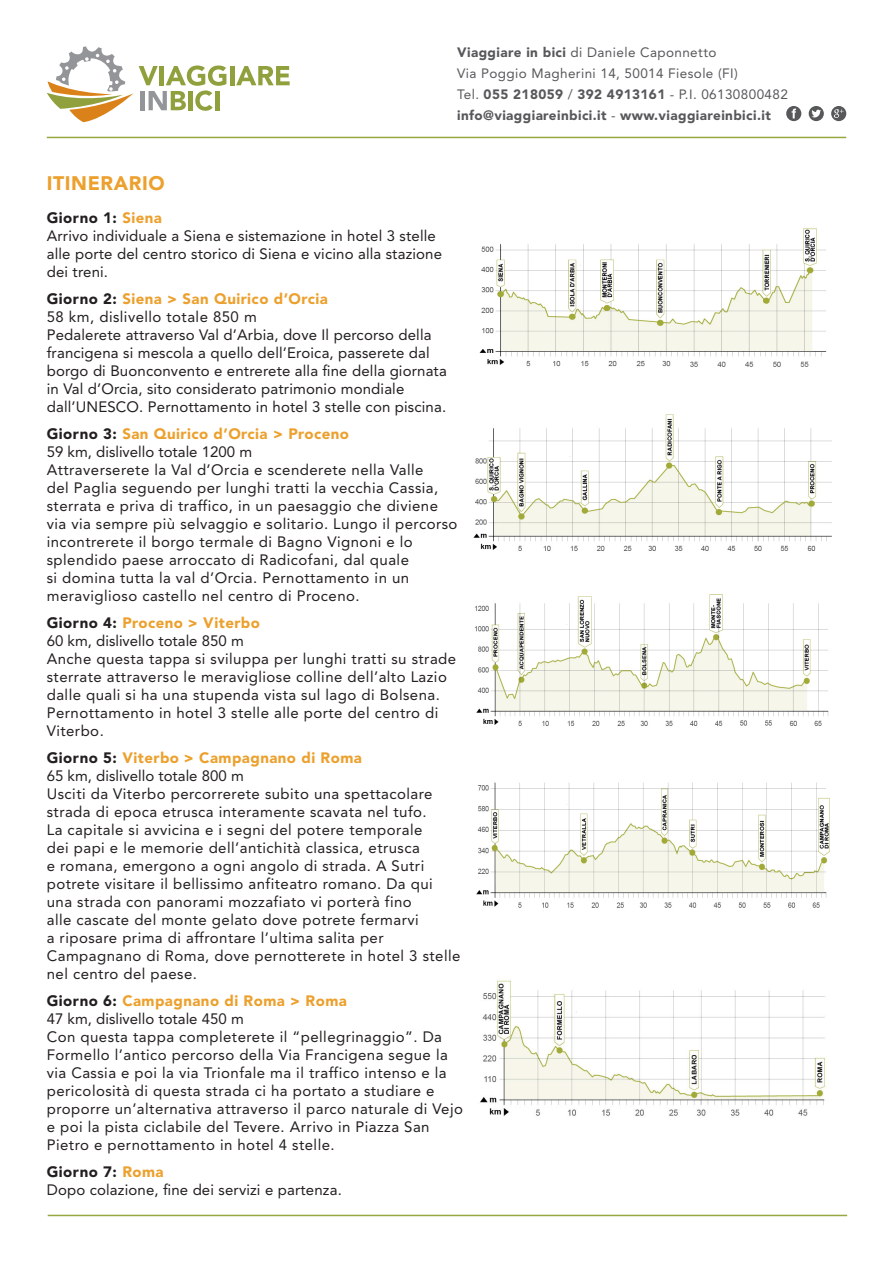
<style>
.page{position:relative;width:893px;height:1263px;background:#fff}
.page>*{position:absolute;margin:0;border:0;box-sizing:border-box;transform-origin:0 0}
.t1{font:900 19.5px "Avenir LT Std";letter-spacing:.03em;color:#eca02d}
.t2{font:15px/18px "Avenir LT Std";letter-spacing:.03em;color:#231f20}
.t3{font:15px/18px "Avenir LT Std";letter-spacing:.01em;color:#231f20}
.t4{font:900 15px "Avenir LT Std";letter-spacing:.03em;color:#eca02d}
.t5{font:15px "Avenir LT Std";color:#231f20}
.t6{font:900 15px "Avenir LT Std";letter-spacing:.03em;color:#231f20}
.t7{font:900 13.5px/21px "Avenir LT Std";letter-spacing:.03em;color:#57585a}
.s1{font-weight:400}
.s2{color:#eca02d}
.s3{color:#231f20}
</style>
<div class="page">
<hr style="left:48px;top:1215px;width:799px;height:1px;background:#97a840">
<hr style="left:47px;top:137px;width:799px;height:1px;background:#97a840">
<svg style="left:47px;top:46px;width:86px;height:76px"></svg>
<hr style="left:230px;top:66px;width:4px;height:19px;background:#8fa03c">
<svg style="left:236px;top:66px;width:54px;height:19px"></svg>
<svg style="left:139px;top:66px;width:87px;height:45px"></svg>
<hr style="left:215px;top:91px;width:4px;height:19px;background:#8fa03c">
<svg style="left:786px;top:106px;width:15px;height:15px"></svg>
<svg style="left:809px;top:106px;width:15px;height:15px"></svg>
<svg style="left:831px;top:106px;width:15px;height:15px"></svg>
<img style="left:479px;top:228px;width:348px;height:139px">
<img style="left:475px;top:594px;width:354px;height:132px">
<img style="left:473px;top:414px;width:359px;height:137px">
<img style="left:476px;top:782px;width:354px;height:126px">
<img style="left:480px;top:979px;width:345px;height:137px">
<p class="t7" style="left:457px;top:42px;width:332px">Viaggiare in bici <span class="s1">di Daniele Caponnetto<br>Via Poggio Magherini 14, 50014 Fiesole (FI)<br>Tel.</span> 055 218059 <span class="s1">/</span> 392 4913161 <span class="s1">- P.I. 06130800482 </span>info@viaggiareinbici.it <span class="s1">-</span> www.viaggiareinbici.it</p>
<p class="t1" style="left:47px;top:171px;width:119px">ITINERARIO</p>
<p class="t6" style="left:47px;top:209px;width:117px">Giorno 1: <span class="s2">Siena</span></p>
<p class="t3" style="left:47px;top:227px;width:397px">Arrivo individuale a Siena e sistemazione in hotel 3 stelle alle porte del centro storico di Siena e vicino alla stazione dei treni.</p>
<p class="t4" style="left:47px;top:290px;width:283px"><span class="s3">Giorno 2:</span> Siena &gt; San Quirico d’Orcia</p>
<p class="t2" style="left:47px;top:308px;width:212px">58 km, dislivello totale 850 m</p>
<p class="t3" style="left:47px;top:326px;width:402px">Pedalerete attraverso Val d’Arbia, dove Il percorso della francigena si mescola a quello dell’Eroica, passerete dal borgo di Buonconvento e entrerete alla fine della giornata in Val d’Orcia, sito considerato patrimonio mondiale dall’UNESCO. Pernottamento in hotel 3 stelle con piscina.</p>
<p class="t4" style="left:47px;top:425px;width:304px"><span class="s3">Giorno 3:</span> San Quirico d’Orcia &gt; Proceno</p>
<p class="t5" style="left:47px;top:443px;width:207px">59 km, dislivello totale 1200 m</p>
<p class="t2" style="left:47px;top:461px;width:412px">Attraverserete la Val d’Orcia e scenderete nella Valle<br>del Paglia seguendo per lunghi tratti la vecchia Cassia, sterrata e priva di traffico, in un paesaggio che diviene via via sempre più selvaggio e solitario. Lungo il percorso incontrerete il borgo termale di Bagno Vignoni e lo splendido paese arroccato di Radicofani, dal quale<br>si domina tutta la val d’Orcia. Pernottamento in un meraviglioso castello nel centro di Proceno.</p>
<p class="t4" style="left:47px;top:614px;width:215px"><span class="s3">Giorno 4:</span> Proceno &gt; Viterbo</p>
<p class="t5" style="left:47px;top:632px;width:199px">60 km, dislivello totale 850 m</p>
<p class="t2" style="left:47px;top:650px;width:411px">Anche questa tappa si sviluppa per lunghi tratti su strade sterrate attraverso le meravigliose colline dell’alto Lazio dalle quali si ha una stupenda vista sul lago di Bolsena.<br>Pernottamento in hotel 3 stelle alle porte del centro di Viterbo.</p>
<p class="t4" style="left:47px;top:749px;width:317px"><span class="s3">Giorno 5:</span> Viterbo &gt; Campagnano di Roma</p>
<p class="t5" style="left:47px;top:767px;width:199px">65 km, dislivello totale 800 m</p>
<p class="t2" style="left:47px;top:785px;width:415px">Usciti da Viterbo percorrerete subito una spettacolare strada di epoca etrusca interamente scavata nel tufo.<br>La capitale si avvicina e i segni del potere temporale<br>dei papi e le memorie dell’antichità classica, etrusca<br>e romana, emergono a ogni angolo di strada. A Sutri potrete visitare il bellissimo anfiteatro romano. Da qui una strada con panorami mozzafiato vi porterà fino<br>alle cascate del monte gelato dove potrete fermarvi<br>a riposare prima di affrontare l’ultima salita per Campagnano di Roma, dove pernotterete in hotel 3 stelle nel centro del paese.</p>
<p class="t4" style="left:47px;top:992px;width:302px"><span class="s3">Giorno 6:</span> Campagnano di Roma &gt; Roma</p>
<p class="t5" style="left:47px;top:1010px;width:199px">47 km, dislivello totale 450 m</p>
<p class="t2" style="left:47px;top:1028px;width:418px">Con questa tappa completerete il “pellegrinaggio”. Da Formello l’antico percorso della Via Francigena segue la via Cassia e poi la via Trionfale ma il traffico intenso e la pericolosità di questa strada ci ha portato a studiare e proporre un’alternativa attraverso il parco naturale di Vejo e poi la pista ciclabile del Tevere. Arrivo in Piazza San Pietro e pernottamento in hotel 4 stelle.</p>
<p class="t6" style="left:47px;top:1163px;width:118px">Giorno 7: <span class="s2">Roma</span></p>
<p class="t3" style="left:47px;top:1181px;width:297px">Dopo colazione, fine dei servizi e partenza.</p>
</div>
